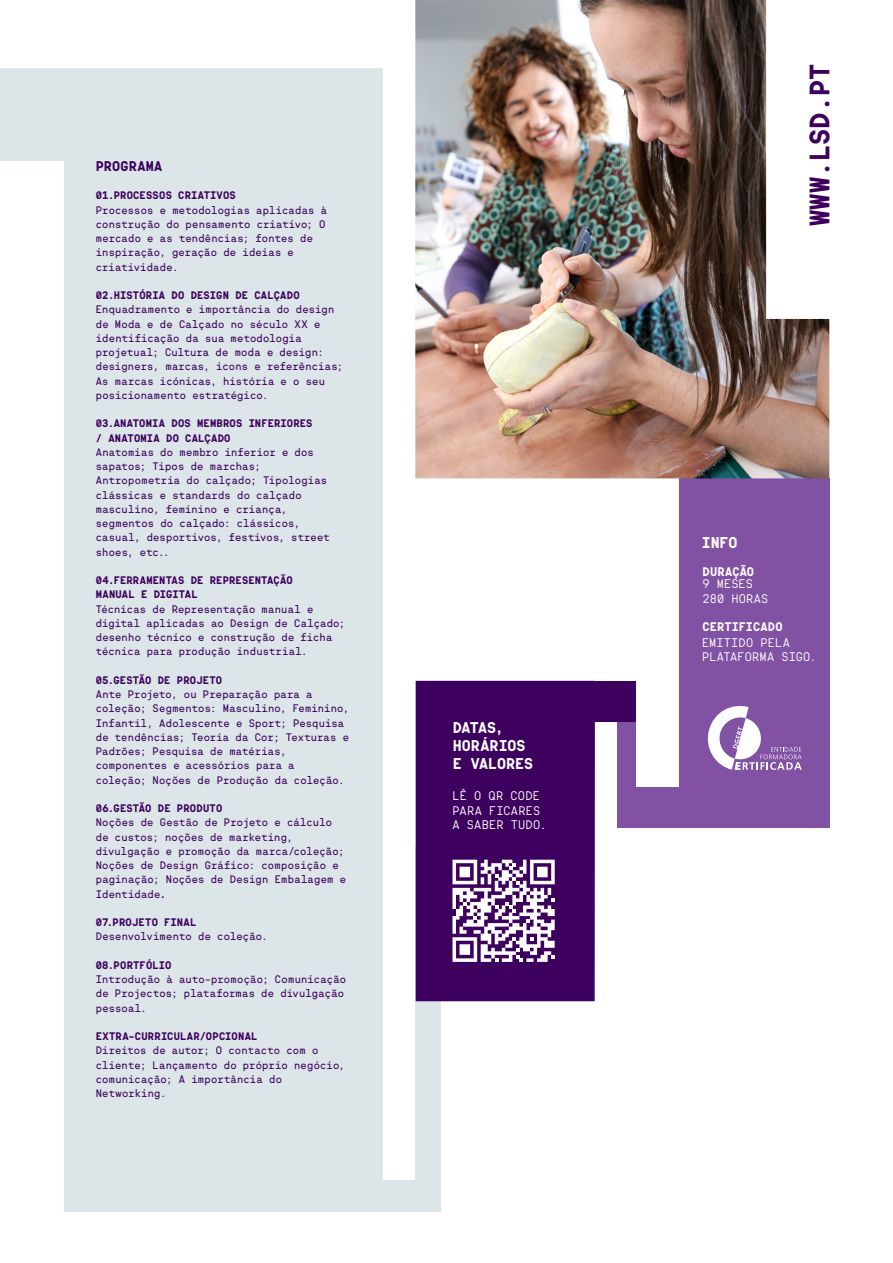
<style>
.page{position:relative;width:893px;height:1263px;background:#fff}
.page>*{position:absolute;margin:0;border:0;box-sizing:border-box;transform-origin:0 0}
.t1{font:700 27px "Sul Mono";color:#3d005e}
.t2{font:700 15px/18px "Sul Mono";color:#fff}
.t3{font:700 13.5px "Sul Mono";letter-spacing:.015em;color:#3d005e}
.t4{font:300 12px/14.4px "Sul Mono";letter-spacing:.015em;color:#fff}
.t5{font:700 12px "Sul Mono";letter-spacing:.01em;color:#fff}
.t6{font:10.5px/14.2px "Sul Mono";letter-spacing:.015em;color:#3d005e}
.t7{font:700 10.5px/14.2px "Sul Mono";letter-spacing:.02em;color:#3d005e}
.s1{font-weight:700}
</style>
<div class="page">
<svg style="left:0;top:68px;width:432px;height:1144px;fill:#dce5e8"></svg>
<div style="left:416px;top:847px;width:25px;height:365px;background:#dce5e8"></div>
<div style="left:679px;top:478px;width:150px;height:349px;background:#8151a3"></div>
<div style="left:416px;top:681px;width:179px;height:320px;background:#3d005e"></div>
<svg style="left:707px;top:706px;width:95px;height:64px"></svg>
<div style="left:617px;top:787px;width:70px;height:40px;background:#8151a3"></div>
<div style="left:617px;top:692px;width:18px;height:97px;background:#8151a3"></div>
<div style="left:528px;top:681px;width:107px;height:40px;background:#3d005e"></div>
<svg style="left:452px;top:860px;width:103px;height:102px"></svg>
<img style="left:415px;top:0;width:414px;height:478px">
<p class="t3" style="left:96px;top:158px;width:68px">PROGRAMA</p>
<p class="t7" style="left:96px;top:189px;width:142px">01.PROCESSOS CRIATIVOS</p>
<p class="t6" style="left:96px;top:203px;width:233px">Processos e metodologias aplicadas à construção do pensamento criativo; O mercado e as tendências; fontes de inspiração, geração de ideias e criatividade.</p>
<p class="t7" style="left:96px;top:288px;width:205px">02.HISTÓRIA DO DESIGN DE CALÇADO</p>
<p class="t6" style="left:96px;top:302px;width:249px">Enquadramento e importância do design de Moda e de Calçado no século XX e identificação da sua metodologia projetual; Cultura de moda e design: designers, marcas, icons e referências; As marcas icónicas, história e o seu posicionamento estratégico.</p>
<p class="t7" style="left:96px;top:417px;width:218px">03.ANATOMIA DOS MEMBROS INFERIORES / ANATOMIA DO CALÇADO</p>
<p class="t6" style="left:96px;top:445px;width:235px">Anatomias do membro inferior e dos sapatos; Tipos de marchas;<br>Antropometria do calçado; Tipologias clássicas e standards do calçado masculino, feminino e criança, segmentos do calçado: clássicos, casual, desportivos, festivos, street shoes, etc..</p>
<p class="t7" style="left:96px;top:573px;width:199px">04.FERRAMENTAS DE REPRESENTAÇÃO<br>MANUAL E DIGITAL</p>
<p class="t6" style="left:96px;top:602px;width:251px">Técnicas de Representação manual e digital aplicadas ao Design de Calçado; desenho técnico e construção de ficha técnica para produção industrial.</p>
<p class="t7" style="left:96px;top:673px;width:128px">05.GESTÃO DE PROJETO</p>
<p class="t6" style="left:96px;top:687px;width:255px">Ante Projeto, ou Preparação para a coleção; Segmentos: Masculino, Feminino, Infantil, Adolescente e Sport; Pesquisa de tendências; Teoria da Cor; Texturas e Padrões; Pesquisa de matérias, componentes e acessórios para a<br>coleção; Noções de Produção da coleção.</p>
<p class="t7" style="left:96px;top:801px;width:128px">06.GESTÃO DE PRODUTO</p>
<p class="t6" style="left:96px;top:815px;width:252px">Noções de Gestão de Projeto e cálculo de custos; noções de marketing, divulgação e promoção da marca/coleção; Noções de Design Gráfico: composição e paginação; Noções de Design Embalagem e Identidade<span class="s1">.</span></p>
<p class="t7" style="left:96px;top:915px;width:102px">07.PROJETO FINAL</p>
<p class="t6" style="left:96px;top:929px;width:174px">Desenvolvimento de coleção.</p>
<p class="t7" style="left:96px;top:958px;width:77px">08.PORTFÓLIO</p>
<p class="t6" style="left:96px;top:972px;width:252px">Introdução à auto-promoção; Comunicação de Projectos; plataformas de divulgação pessoal.</p>
<p class="t7" style="left:96px;top:1029px;width:163px">EXTRA-CURRICULAR/OPCIONAL</p>
<p class="t6" style="left:96px;top:1043px;width:251px">Direitos de autor; O contacto com o cliente; Lançamento do próprio negócio, comunicação; A importância do<br>Networking.</p>
<h2 class="t2" style="left:453px;top:719px;width:82px">DATAS,<br>HORÁRIOS<br>E VALORES</h2>
<p class="t4" style="left:453px;top:789px;width:96px">LÊ O QR CODE<br>PARA FICARES<br>A SABER TUDO.</p>
<h1 class="t1" style="left:803px;top:226px;width:163px;rotate:-90deg">WWW.LSD.PT</h1>
<h2 class="t2" style="left:702px;top:533px;width:37px">INFO</h2>
<p class="t5" style="left:702px;top:564px;width:53px">DURAÇÃO</p>
<p class="t4" style="left:702px;top:577px;width:68px">9 MESES<br>280 HORAS</p>
<p class="t5" style="left:703px;top:619px;width:81px">CERTIFICADO</p>
<p class="t4" style="left:702px;top:635px;width:116px">EMITIDO PELA<br>PLATAFORMA SIGO.</p>
</div>
